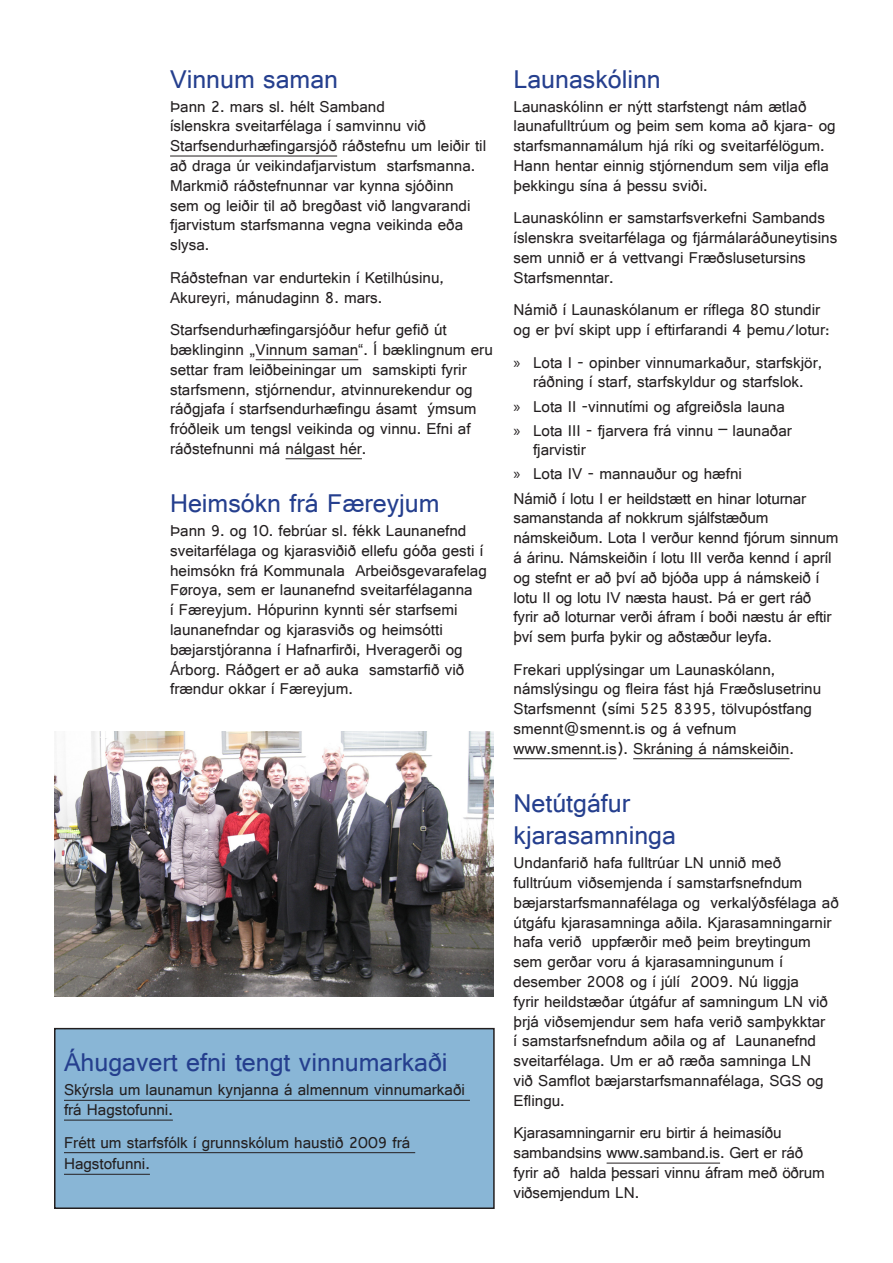
<style>
.page{position:relative;width:893px;height:1263px;background:#fff}
.page>*{position:absolute;margin:0;border:0;box-sizing:border-box;transform-origin:0 0}
.Fyrirsögn_18_pt{font:27px/32.4px "Gautami";color:#253f8e}
.Meginmál{font:16.5px/19.8px "Gautami";color:#231f20}
.Inndregið{font:16.5px/19.8px "Gautami";color:#231f20;text-align:center}
.s1{font-family:"Myriad Pro"}
</style>
<div class="page">
<hr style="left:170px;top:156px;width:167px;height:1px;background:#231f20">
<hr style="left:256px;top:359px;width:102px;height:1px;background:#231f20">
<hr style="left:286px;top:458px;width:76px;height:1px;background:#231f20">
<hr style="left:513px;top:758px;width:104px;height:1px;background:#231f20">
<hr style="left:633px;top:758px;width:156px;height:1px;background:#231f20">
<hr style="left:607px;top:1163px;width:113px;height:1px;background:#231f20">
<img style="left:54px;top:731px;width:439px;height:265px">
<div style="left:55px;top:1029px;width:439px;height:179px;background:#89b6d6"></div>
<hr style="left:64px;top:1100px;width:406px;height:1px;background:#231f20">
<hr style="left:64px;top:1120px;width:109px;height:1px;background:#231f20">
<hr style="left:64px;top:1152px;width:351px;height:1px;background:#231f20">
<hr style="left:64px;top:1174px;width:86px;height:1px;background:#231f20">
<div style="left:54px;top:1028px;width:441px;height:181px;border:2px solid #231f20"></div>
<p class="Fyrirsögn_18_pt" style="left:170px;top:62px;width:170px">Vinnum saman</p>
<p class="Meginmál" style="left:170px;top:96px;width:318px">Þann 2. mars sl. hélt Samband<br>íslenskra sveitarfélaga í samvinnu við Starfsendurhæfingarsjóð ráðstefnu um leiðir til að draga úr veikindafjarvistum starfsmanna.<br>Markmið ráðstefnunnar var kynna sjóðinn sem og leiðir til að bregðast við langvarandi fjarvistum starfsmanna vegna veikinda eða slysa.</p>
<p class="Meginmál" style="left:170px;top:267px;width:275px">Ráðstefnan var endurtekin í Ketilhúsinu,<br>Akureyri, mánudaginn 8. mars.</p>
<p class="Meginmál" style="left:170px;top:319px;width:324px">Starfsendurhæfingarsjóður hefur gefið út bæklinginn „Vinnum saman“. Í bæklingnum eru settar fram leiðbeiningar um samskipti fyrir starfsmenn, stjórnendur, atvinnurekendur og ráðgjafa í starfsendurhæfingu ásamt ýmsum fróðleik um tengsl veikinda og vinnu. Efni af ráðstefnunni má nálgast hér.</p>
<p class="Fyrirsögn_18_pt" style="left:170px;top:486px;width:271px">Heimsókn frá Færeyjum</p>
<p class="Meginmál" style="left:170px;top:520px;width:318px">Þann 9. og 10. febrúar sl. fékk Launanefnd sveitarfélaga og kjarasviðið ellefu góða gesti í heimsókn frá Kommunala Arbeiðsgevarafelag Føroya, sem er launanefnd sveitarfélaganna<br>í Færeyjum. Hópurinn kynnti sér starfsemi launanefndar og kjarasviðs og heimsótti bæjarstjóranna í Hafnarfirði, Hveragerði og Árborg. Ráðgert er að auka samstarfið við frændur okkar í Færeyjum.</p>
<p class="Fyrirsögn_18_pt" style="left:64px;top:1046px;width:385px">Áhugavert efni tengt vinnumarkaði</p>
<p class="Meginmál" style="left:64px;top:1080px;width:402px">Skýrsla um launamun kynjanna á almennum vinnumarkaði frá Hagstofunni.</p>
<p class="Meginmál" style="left:64px;top:1131px;width:348px;line-height:21.6px">Frétt um starfsfólk í grunnskólum haustið 2009 frá<br>Hagstofunni.</p>
<p class="Fyrirsögn_18_pt" style="left:513px;top:62px;width:149px">Launaskólinn</p>
<p class="Meginmál" style="left:513px;top:96px;width:324px">Launaskólinn er nýtt starfstengt nám ætlað launafulltrúum og þeim sem koma að kjara- og starfsmannamálum hjá ríki og sveitarfélögum.<br>Hann hentar einnig stjórnendum sem vilja efla þekkingu sína á þessu sviði.</p>
<p class="Meginmál" style="left:513px;top:208px;width:325px">Launaskólinn er samstarfsverkefni Sambands íslenskra sveitarfélaga og fjármálaráðuneytisins sem unnið er á vettvangi Fræðslusetursins Starfsmenntar.</p>
<p class="Meginmál" style="left:513px;top:300px;width:318px">Námið í Launaskólanum er ríflega 80 stundir og er því skipt upp í eftirfarandi 4 þemu/lotur:</p>
<p class="Inndregið" style="left:513px;top:352px;width:310px"><span class="s1">»</span> Lota I - opinber vinnumarkaður, starfskjör, ráðning í starf, starfskyldur og starfslok.</p>
<p class="Inndregið" style="left:513px;top:396px;width:273px"><span class="s1">»</span> Lota II -vinnutími og afgreiðsla launa</p>
<p class="Inndregið" style="left:533px;top:420px;width:260px;text-align:left;text-indent:-20px"><span class="s1">»</span> Lota III - fjarvera frá vinnu – launaðar fjarvistir</p>
<p class="Inndregið" style="left:513px;top:464px;width:230px"><span class="s1">»</span> Lota IV - mannauður og hæfni</p>
<p class="Meginmál" style="left:513px;top:488px;width:326px">Námið í lotu I er heildstætt en hinar loturnar samanstanda af nokkrum sjálfstæðum námskeiðum. Lota I verður kennd fjórum sinnum á árinu. Námskeiðin í lotu III verða kennd í apríl og stefnt er að því að bjóða upp á námskeið í lotu II og lotu IV næsta haust. Þá er gert ráð fyrir að loturnar verði áfram í boði næstu ár eftir því sem þurfa þykir og aðstæður leyfa.</p>
<p class="Meginmál" style="left:513px;top:659px;width:309px">Frekari upplýsingar um Launaskólann, námslýsingu og fleira fást hjá Fræðslusetrinu Starfsmennt (sími 525 8395, tölvupóstfang smennt@smennt.is og á vefnum www.smennt.is). Skráning á námskeiðin.</p>
<p class="Fyrirsögn_18_pt" style="left:513px;top:786px;width:164px">Netútgáfur kjarasamninga</p>
<p class="Meginmál" style="left:513px;top:853px;width:327px">Undanfarið hafa fulltrúar LN unnið með fulltrúum viðsemjenda í samstarfsnefndum bæjarstarfsmannafélaga og verkalýðsfélaga að útgáfu kjarasamninga aðila. Kjarasamningarnir hafa verið uppfærðir með þeim breytingum sem gerðar voru á kjarasamningunum í desember 2008 og í júlí 2009. Nú liggja<br>fyrir heildstæðar útgáfur af samningum LN við þrjá viðsemjendur sem hafa verið samþykktar<br>í samstarfsnefndum aðila og af Launanefnd sveitarfélaga. Um er að ræða samninga LN<br>við Samflot bæjarstarfsmannafélaga, SGS og Eflingu.</p>
<p class="Meginmál" style="left:513px;top:1123px;width:313px">Kjarasamningarnir eru birtir á heimasíðu sambandsins www.samband.is. Gert er ráð fyrir að halda þessari vinnu áfram með öðrum viðsemjendum LN.</p>
</div>
